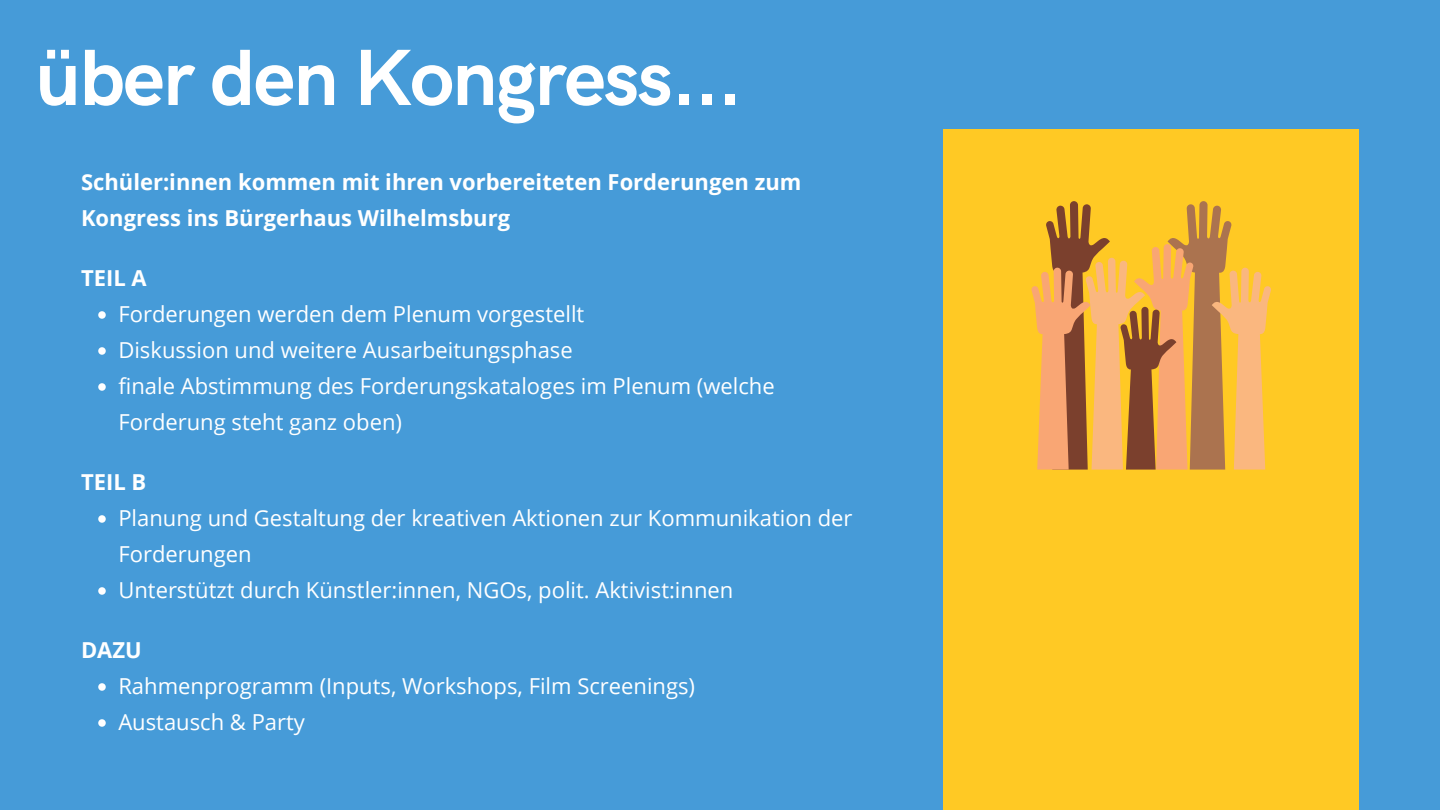
<style>
.page{position:relative;width:1440px;height:810px;background:#469bd8}
.page>*{position:absolute;margin:0;border:0;box-sizing:border-box;transform-origin:0 0}
.t1{font:700 80px "HK Grotesk";letter-spacing:-.025em;color:#fff}
.t2{font:22px/36px "Open Sans";color:#fff}
.t3{font:700 22px/36px "Open Sans";color:#fff}
</style>
<div class="page">
<div style="left:943px;top:129px;width:416px;height:681px;background:#ffc924"></div>
<svg style="left:1031px;top:201px;width:240px;height:269px"></svg>
<svg style="left:98px;top:311px;width:8px;height:8px"></svg>
<svg style="left:98px;top:347px;width:8px;height:8px"></svg>
<svg style="left:98px;top:383px;width:8px;height:8px"></svg>
<svg style="left:98px;top:515px;width:8px;height:8px"></svg>
<svg style="left:98px;top:587px;width:8px;height:8px"></svg>
<svg style="left:98px;top:683px;width:8px;height:8px"></svg>
<svg style="left:98px;top:719px;width:8px;height:8px"></svg>
<p class="t1" style="left:36px;top:33px;width:709px">über den Kongress...</p>
<p class="t3" style="left:81px;top:164px;width:722px">Schüler:innen kommen mit ihren vorbereiteten Forderungen zum<br>Kongress ins Bürgerhaus Wilhelmsburg</p>
<p class="t3" style="left:81px;top:260px;width:67px">TEIL A</p>
<p class="t2" style="left:118px;top:296px;width:467px">Forderungen werden dem Plenum vorgestellt</p>
<p class="t2" style="left:118px;top:332px;width:456px">Diskussion und weitere Ausarbeitungsphase</p>
<p class="t2" style="left:118px;top:368px;width:658px">finale Abstimmung des Forderungskataloges im Plenum (welche<br>Forderung steht ganz oben)</p>
<p class="t3" style="left:81px;top:464px;width:67px">TEIL B</p>
<p class="t2" style="left:118px;top:500px;width:736px">Planung und Gestaltung der kreativen Aktionen zur Kommunikation der<br>Forderungen</p>
<p class="t2" style="left:118px;top:572px;width:616px">Unterstützt durch Künstler:innen, NGOs, polit. Aktivist:innen</p>
<p class="t3" style="left:81px;top:632px;width:62px">DAZU</p>
<p class="t2" style="left:118px;top:668px;width:578px">Rahmenprogramm (Inputs, Workshops, Film Screenings)</p>
<p class="t2" style="left:118px;top:704px;width:188px">Austausch &amp; Party</p>
</div>
